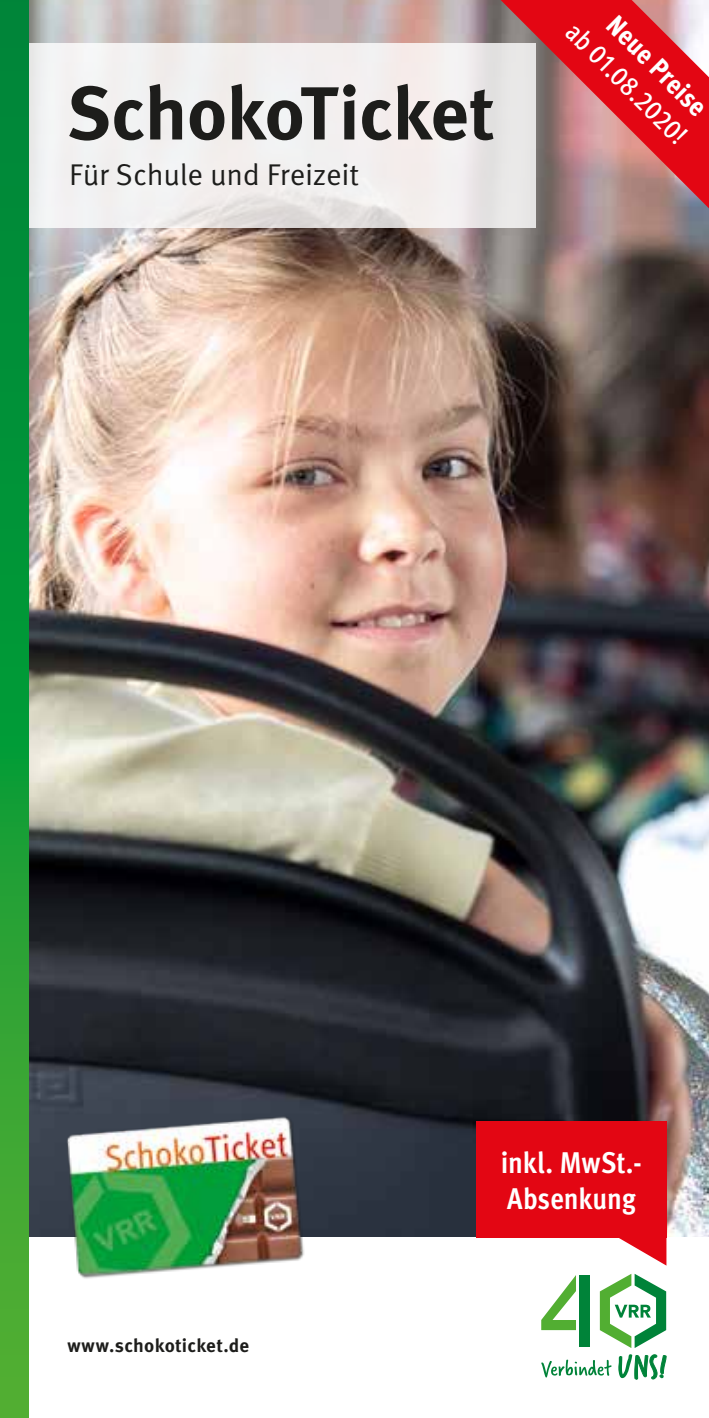
<style>
.page{position:relative;width:709px;height:1418px;background:#fff}
.page>*{position:absolute;margin:0;border:0;box-sizing:border-box;transform-origin:0 0}
.t1{font:700 75px "Meta Pro";letter-spacing:-.015em;color:#1d1d1b}
.t2{font:30px "Meta Pro";letter-spacing:-.01em;color:#1d1d1b}
.t3{font:700 condensed 30px/36px "Meta Pro";letter-spacing:-.005em;color:#fff}
.t4{font:500 condensed 27.5px "Meta Pro";color:#fff}
.t5{font:800 condensed 27.5px "Meta Pro";color:#fff}
.t6{font:700 18.75px "Meta Pro";letter-spacing:.01em;color:#1d1d1b}
</style>
<div class="page">
<img style="left:28px;top:0;width:681px;height:1237px">
<svg style="left:28px;top:43px;width:444px;height:185px;fill:#f2f0f0"></svg>
<img style="left:56px;top:1100px;width:258px;height:179px">
<svg style="left:0;top:0;width:28px;height:1417px;background:#199a36"></svg>
<svg style="left:472px;top:0;width:237px;height:236px;background:#ca7277"></svg>
<svg style="left:541px;top:1273px;width:125px;height:106px"></svg>
<div style="left:476px;top:1121px;width:190px;height:116px;background:#e30613"></div>
<svg style="left:618px;top:1237px;width:48px;height:28px"></svg>
<h1 class="t1" style="left:67px;top:55px;width:430px">SchokoTicket</h1>
<p class="t2" style="left:69px;top:152px;width:291px">Für Schule und Freizeit</p>
<p class="t5" style="left:626px;top:5px;width:130px;rotate:45deg">Neue Preise</p>
<p class="t4" style="left:585px;top:13px;width:160px;rotate:45deg">ab 01.08.2020!</p>
<p class="t6" style="left:67px;top:1331px;width:183px">www.schokoticket.de</p>
<p class="t3" style="left:501px;top:1142px;width:143px">inkl. MwSt.-<br>Absenkung</p>
</div>
